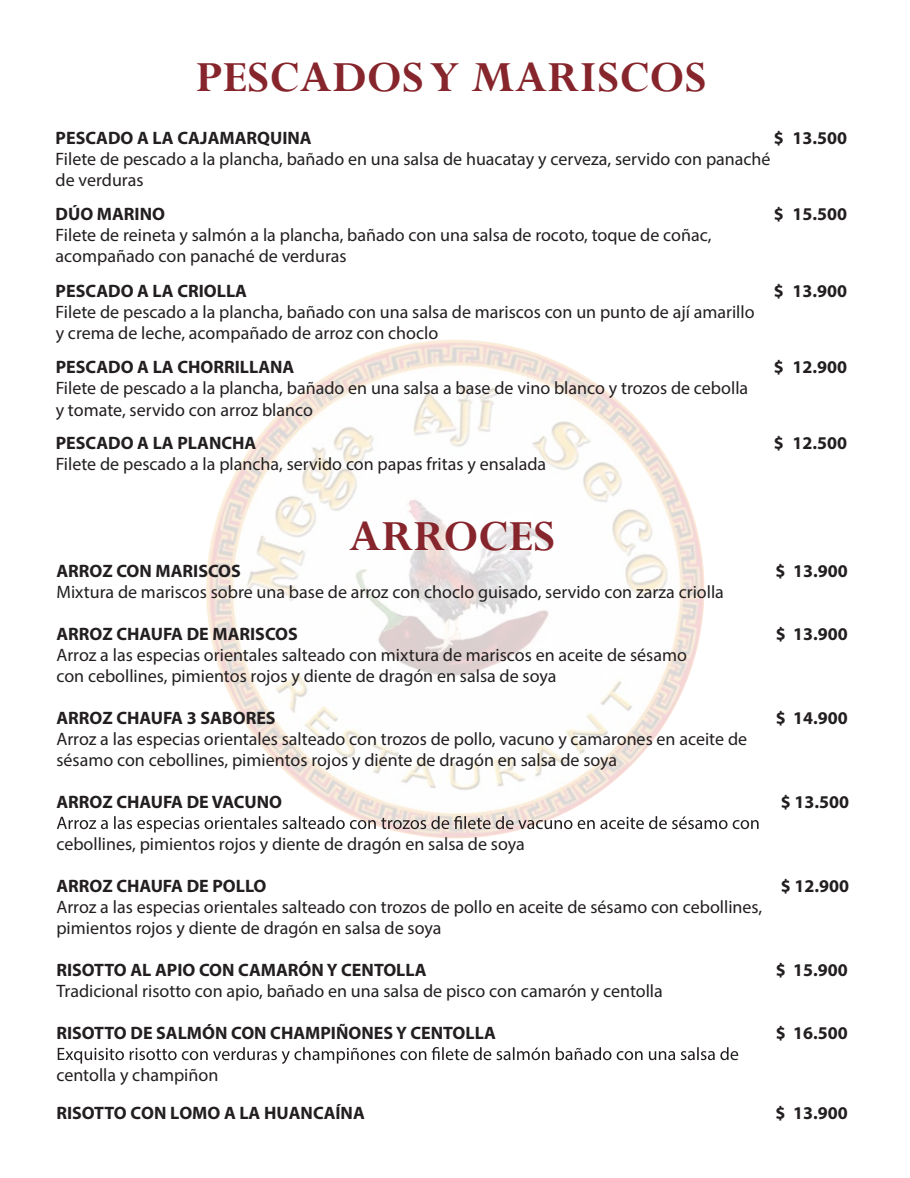
<style>
.page{position:relative;width:910px;height:1178px;background:#fff}
.page>*{position:absolute;margin:0;border:0;box-sizing:border-box;transform-origin:0 0}
.t1{font:700 48px "Perpetua";letter-spacing:.01em;color:#86252b}
.t2{font:18px/21px "Myriad Pro";color:#231f20}
.t3{font:700 18px "Myriad Pro";color:#231f20}
</style>
<div class="page">
<img style="left:206px;top:339px;width:498px;height:499px;border-radius:245px">
<svg style="left:57px;top:816px;width:702px;height:16px"></svg>
<svg style="left:58px;top:1047px;width:680px;height:17px"></svg>
<h1 class="t1" style="left:196px;top:47px;width:512px">PESCADOSY MARISCOS</h1>
<p class="t3" style="left:56px;top:126px;width:258px">PESCADO A LA CAJAMARQUINA</p>
<p class="t3" style="left:774px;top:126px;width:75px">$ 13.500</p>
<p class="t2" style="left:56px;top:148px;width:716px">Filete de pescado a la plancha, bañado en una salsa de huacatay y cerveza, servido con panaché de verduras</p>
<p class="t3" style="left:56px;top:203px;width:111px">DÚO MARINO</p>
<p class="t3" style="left:774px;top:203px;width:75px">$ 15.500</p>
<p class="t2" style="left:56px;top:225px;width:657px">Filete de reineta y salmón a la plancha, bañado con una salsa de rocoto, toque de coñac, acompañado con panaché de verduras</p>
<p class="t3" style="left:56px;top:279px;width:193px">PESCADO A LA CRIOLLA</p>
<p class="t3" style="left:774px;top:279px;width:75px">$ 13.900</p>
<p class="t2" style="left:56px;top:301px;width:700px">Filete de pescado a la plancha, bañado con una salsa de mariscos con un punto de ají amarillo y crema de leche, acompañado de arroz con choclo</p>
<p class="t3" style="left:56px;top:356px;width:240px">PESCADO A LA CHORRILLANA</p>
<p class="t3" style="left:774px;top:356px;width:75px">$ 12.900</p>
<p class="t2" style="left:56px;top:378px;width:694px">Filete de pescado a la plancha, bañado en una salsa a base de vino blanco y trozos de cebolla y tomate, servido con arroz blanco</p>
<p class="t3" style="left:56px;top:431px;width:202px">PESCADO A LA PLANCHA</p>
<p class="t3" style="left:774px;top:431px;width:75px">$ 12.500</p>
<p class="t2" style="left:56px;top:453px;width:492px">Filete de pescado a la plancha, servido con papas fritas y ensalada</p>
<h1 class="t1" style="left:349px;top:506px;width:208px">ARROCES</h1>
<p class="t3" style="left:56px;top:559px;width:186px">ARROZ CON MARISCOS</p>
<p class="t3" style="left:776px;top:559px;width:74px">$ 13.900</p>
<p class="t2" style="left:56px;top:581px;width:669px">Mixtura de mariscos sobre una base de arroz con choclo guisado, servido con zarza criolla</p>
<p class="t3" style="left:56px;top:622px;width:243px">ARROZ CHAUFA DE MARISCOS</p>
<p class="t3" style="left:776px;top:622px;width:74px">$ 13.900</p>
<p class="t2" style="left:56px;top:644px;width:632px">Arroz a las especias orientales salteado con mixtura de mariscos en aceite de sésamo con cebollines, pimientos rojos y diente de dragón en salsa de soya</p>
<p class="t3" style="left:56px;top:706px;width:221px">ARROZ CHAUFA 3 SABORES</p>
<p class="t3" style="left:776px;top:706px;width:74px">$ 14.900</p>
<p class="t2" style="left:56px;top:728px;width:692px">Arroz a las especias orientales salteado con trozos de pollo, vacuno y camarones en aceite de sésamo con cebollines, pimientos rojos y diente de dragón en salsa de soya</p>
<p class="t3" style="left:56px;top:790px;width:227px">ARROZ CHAUFA DE VACUNO</p>
<p class="t3" style="left:781px;top:790px;width:70px">$ 13.500</p>
<p class="t2" style="left:56px;top:833px;width:470px">cebollines, pimientos rojos y diente de dragón en salsa de soya</p>
<p class="t3" style="left:56px;top:874px;width:212px">ARROZ CHAUFA DE POLLO</p>
<p class="t3" style="left:781px;top:874px;width:70px">$ 12.900</p>
<p class="t2" style="left:56px;top:896px;width:707px">Arroz a las especias orientales salteado con trozos de pollo en aceite de sésamo con cebollines, pimientos rojos y diente de dragón en salsa de soya</p>
<p class="t3" style="left:56px;top:958px;width:372px">RISOTTO AL APIO CON CAMARÓN Y CENTOLLA</p>
<p class="t3" style="left:776px;top:958px;width:74px">$ 15.900</p>
<p class="t2" style="left:56px;top:980px;width:608px">Tradicional risotto con apio, bañado en una salsa de pisco con camarón y centolla</p>
<p class="t3" style="left:56px;top:1021px;width:441px">RISOTTO DE SALMÓN CON CHAMPIÑONES Y CENTOLLA</p>
<p class="t3" style="left:776px;top:1021px;width:74px">$ 16.500</p>
<p class="t2" style="left:56px;top:1064px;width:163px">centolla y champiñon</p>
<p class="t3" style="left:56px;top:1101px;width:310px">RISOTTO CON LOMO A LA HUANCAÍNA</p>
<p class="t3" style="left:776px;top:1101px;width:74px">$ 13.900</p>
</div>
